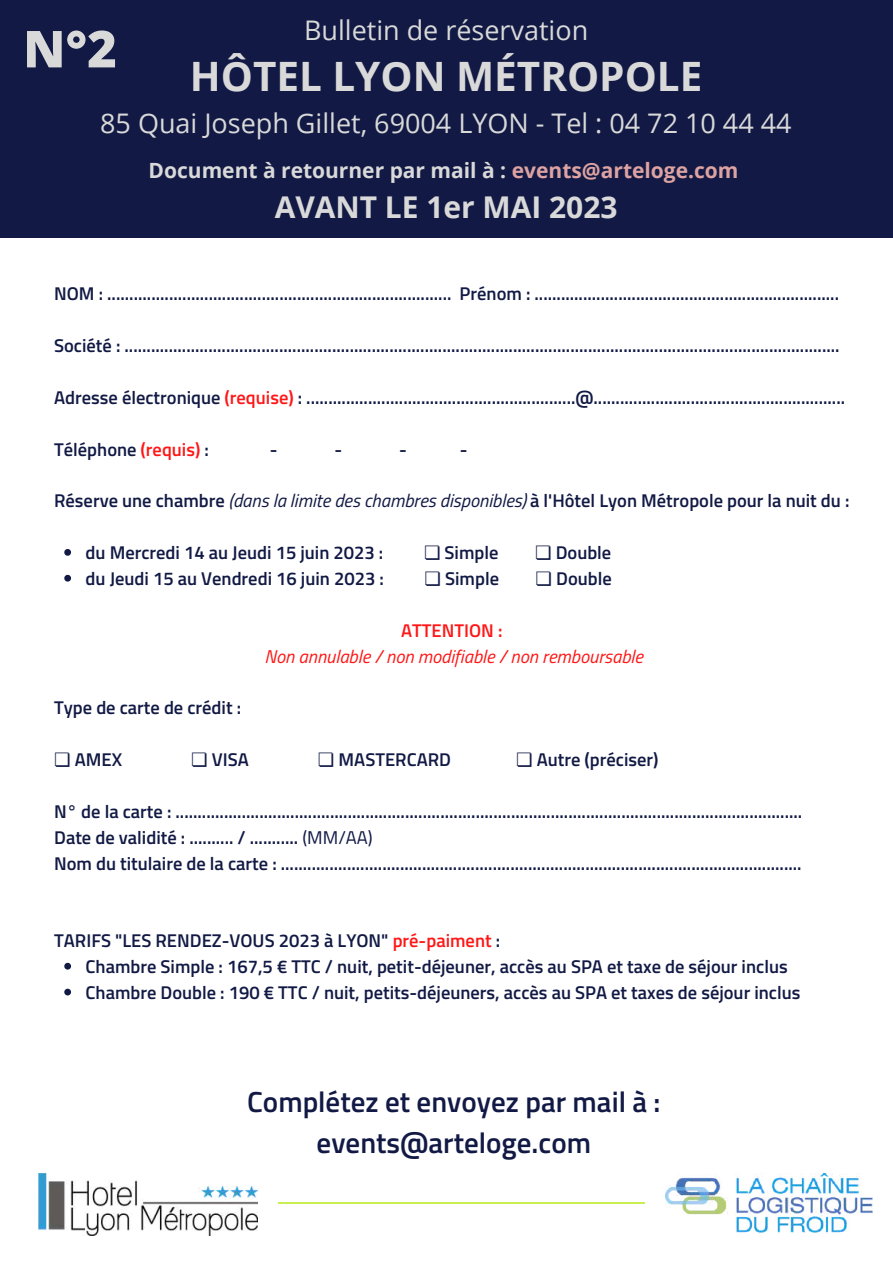
<style>
.page{position:relative;width:893px;height:1264px;background:#fff}
.page>*{position:absolute;margin:0;border:0;box-sizing:border-box;transform-origin:0 0}
.t1{font:800 51px "Open Sans";color:#d9d9d9}
.t2{font:700 40.5px "Open Sans";color:#d9d9d9}
.t3{font:700 30px "Open Sans";color:#d9d9d9}
.t4{font:600 28.95px/40.5px "Titillium Web";color:#111944;text-align:center}
.t5{font:27px "Open Sans";color:#d9d9d9}
.t6{font:700 21px "Open Sans";color:#d9d9d9}
.t7{font:600 18.45px/25.8px "Titillium Web";color:#111944}
.t8{font:italic 18.45px "Titillium Web";color:#ff1616}
.t9{font:600 18.45px "Titillium Web";color:#ff1616}
.s1{color:#dda2a2}
.s2{color:#ff1616}
.s3{font-weight:400;font-style:italic}
.s4{font-family:"DejaVu Sans";font-weight:400}
.s5{font-weight:400}
</style>
<div class="page">
<div style="left:0;top:0;width:892px;height:237px;background:#111944"></div>
<hr style="left:278px;top:1202px;width:366px;height:1px;background:#c8ef4f">
<img style="left:665px;top:1173px;width:207px;height:60px">
<svg style="left:64px;top:549px;width:7px;height:6px"></svg>
<svg style="left:64px;top:575px;width:7px;height:6px"></svg>
<svg style="left:64px;top:962px;width:7px;height:7px"></svg>
<svg style="left:64px;top:988px;width:7px;height:7px"></svg>
<img style="left:38px;top:1173px;width:220px;height:62px">
<h3 class="t5" style="left:304px;top:11px;width:285px">Bulletin de réservation</h3>
<h2 class="t2" style="left:190px;top:48px;width:514px">HÔTEL LYON MÉTROPOLE</h2>
<h3 class="t5" style="left:100px;top:104px;width:692px">85 Quai Joseph Gillet, 69004 LYON - Tel : 04 72 10 44 44</h3>
<p class="t6" style="left:149px;top:155px;width:591px">Document à retourner par mail à : <span class="s1">events@arteloge.com</span></p>
<h3 class="t3" style="left:275px;top:186px;width:344px">AVANT LE 1er MAI 2023</h3>
<h1 class="t1" style="left:23px;top:13px;width:95px">N°2</h1>
<p class="t7" style="left:54px;top:281px;width:786px">NOM : .............................................................................. Prénom : .....................................................................</p>
<p class="t7" style="left:54px;top:332px;width:787px">Société : ..................................................................................................................................................................</p>
<p class="t7" style="left:54px;top:384px;width:792px">Adresse électronique <span class="s2">(requise)</span> : .............................................................@.........................................................</p>
<p class="t7" style="left:54px;top:436px;width:156px">Téléphone <span class="s2">(requis)</span> :</p>
<p class="t7" style="left:270px;top:436px;width:9px">-</p>
<p class="t7" style="left:334px;top:436px;width:9px">-</p>
<p class="t7" style="left:399px;top:436px;width:9px">-</p>
<p class="t7" style="left:459px;top:436px;width:9px">-</p>
<p class="t7" style="left:54px;top:487px;width:796px">Réserve une chambre <span class="s3">(dans la limite des chambres disponibles)</span> à l'Hôtel Lyon Métropole pour la nuit du :</p>
<p class="t7" style="left:86px;top:539px;width:299px">du Mercredi 14 au Jeudi 15 juin 2023 :</p>
<p class="t7" style="left:424px;top:539px;width:76px"><span class="s4">❏</span> Simple</p>
<p class="t7" style="left:535px;top:539px;width:78px"><span class="s4">❏</span> Double</p>
<p class="t7" style="left:86px;top:565px;width:300px">du Jeudi 15 au Vendredi 16 juin 2023 :</p>
<p class="t7" style="left:424px;top:565px;width:76px"><span class="s4">❏</span> Simple</p>
<p class="t7" style="left:535px;top:565px;width:78px"><span class="s4">❏</span> Double</p>
<p class="t9" style="left:401px;top:615px;width:103px">ATTENTION :</p>
<p class="t8" style="left:264px;top:641px;width:380px">Non annulable / non modifiable / non remboursable</p>
<p class="t7" style="left:54px;top:694px;width:188px">Type de carte de crédit :</p>
<p class="t7" style="left:54px;top:746px;width:69px"><span class="s4">❏</span> AMEX</p>
<p class="t7" style="left:191px;top:746px;width:59px"><span class="s4">❏</span> VISA</p>
<p class="t7" style="left:318px;top:746px;width:135px"><span class="s4">❏</span> MASTERCARD</p>
<p class="t7" style="left:516px;top:746px;width:144px"><span class="s4">❏</span> Autre (préciser)</p>
<p class="t7" style="left:54px;top:798px;width:749px">N° de la carte : ..............................................................................................................................................<br>Date de validité : .......... / ........... <span class="s5">(MM/AA)<br></span>Nom du titulaire de la carte : ......................................................................................................................</p>
<p class="t7" style="left:54px;top:927px;width:447px">TARIFS "LES RENDEZ-VOUS 2023 à LYON" <span class="s2">pré-paiment</span> :</p>
<p class="t7" style="left:86px;top:953px;width:716px">Chambre Simple : 167,5 € TTC / nuit, petit-déjeuner, accès au SPA et taxe de séjour inclus<br>Chambre Double : 190 € TTC / nuit, petits-déjeuners, accès au SPA et taxes de séjour inclus</p>
<h3 class="t4" style="left:247px;top:1081px;width:415px">Complétez et envoyez par mail à : events@arteloge.com</h3>
</div>
